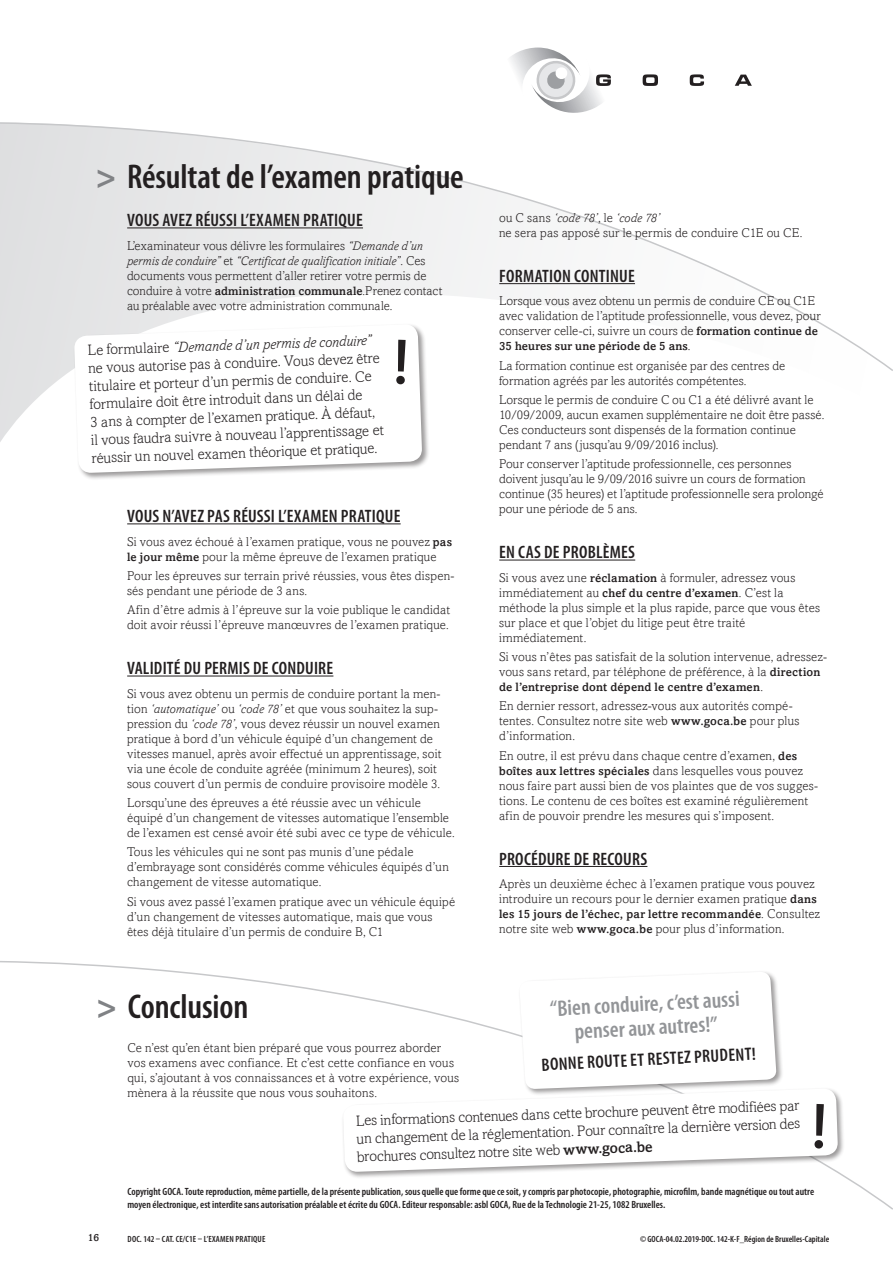
<style>
.page{position:relative;width:893px;height:1263px;background:#fff}
.page>*{position:absolute;margin:0;border:0;box-sizing:border-box;transform-origin:0 0}
.Titel1_Myr{font:600 condensed 34.5px "Myriad Pro";letter-spacing:-.005em;color:#231f20}
.Bodytxt{font:600 condensed 22.5px/24px "Myriad Pro";color:#939598;text-align:center}
.titel2_Amas_caps_und{font:600 condensed 18px "Myriad Pro";letter-spacing:.01em;color:#231f20}
.titel2{font:600 condensed 18px "Myriad Pro";letter-spacing:.01em;color:#231f20}
.Intro_titel{font:600 condensed 18px "Myriad Pro";color:#231f20}
.Let_op_kader{font:300 15px/18px "Amasis";color:#231f20}
.Bodytxt-2{font:300 12.75px/15px "Amasis";letter-spacing:.01em;color:#231f20}
.Bodytxt-3{font:500 12px "Amasis";letter-spacing:.02em;color:#231f20}
.t1{font:600 condensed 10.5px/12.6px "Myriad Pro";color:#231f20}
.t2{font:500 10.5px "Amasis";color:#231f20}
.t3{font:600 condensed 9px "Myriad Pro";color:#231f20}
.t4{font:600 condensed 9px "Myriad Pro";letter-spacing:.02em;color:#231f20}
.s1{font-weight:700;font-stretch:normal;color:#808285}
.s2{font-style:italic}
.s3{font-weight:500;font-size:12px}
.s4{font-weight:300;font-size:12.75px}
.s5{font-weight:500}
</style>
<div class="page">
<svg style="left:510px;top:47px;width:101px;height:66px"></svg>
<svg style="left:643px;top:74px;width:15px;height:12px"></svg>
<svg style="left:690px;top:74px;width:14px;height:12px"></svg>
<svg style="left:735px;top:75px;width:17px;height:11px"></svg>
<svg style="left:0;top:373px;width:67px;height:69px"></svg>
<svg style="left:0;top:122px;width:892px;height:251px"></svg>
<hr style="left:127px;top:227px;width:236px;height:1px;background:#231f20">
<hr style="left:127px;top:523px;width:274px;height:1px;background:#231f20">
<hr style="left:127px;top:675px;width:206px;height:1px;background:#231f20">
<hr style="left:499px;top:283px;width:136px;height:1px;background:#231f20">
<hr style="left:499px;top:560px;width:136px;height:1px;background:#231f20">
<hr style="left:499px;top:866px;width:148px;height:1px;background:#231f20">
<div style="left:73px;top:323px;width:356px;height:158px;background:#231f20;opacity:.45"></div>
<svg style="left:74px;top:324px;width:348px;height:149px"></svg>
<div style="left:342px;top:1087px;width:503px;height:92px;background:#231f20;opacity:.45"></div>
<svg style="left:396px;top:340px;width:10px;height:44px"></svg>
<svg style="left:343px;top:972px;width:495px;height:200px"></svg>
<p class="Titel1_Myr" style="left:96px;top:155px;width:370px"><span class="s1">&gt;</span> Résultat de l’examen pratique</p>
<p class="titel2_Amas_caps_und" style="left:127px;top:209px;width:237px">VOUS AVEZ RÉUSSI L’EXAMEN PRATIQUE</p>
<p class="Bodytxt-2" style="left:127px;top:238px;width:317px">L’examinateur vous délivre les formulaires <span class="s2">“Demande d’un permis de conduire”</span> et <span class="s2">“Certificat de qualification initiale”</span>. Ces documents vous permettent d’aller retirer votre permis de conduire à votre <span class="s3">administration communale</span>.Prenez contact au préalable avec votre administration communale.</p>
<p class="Let_op_kader" style="left:87px;top:341px;width:295px;rotate:-2deg">Le formulaire <span class="s2">“Demande d’un permis de conduire” </span>ne vous autorise pas à conduire. Vous devez être titulaire et porteur d’un permis de conduire. Ce formulaire doit être introduit dans un délai de<br>3 ans à compter de l’examen pratique. À défaut, il vous faudra suivre à nouveau l’apprentissage et réussir un nouvel examen théorique et pratique.</p>
<p class="titel2_Amas_caps_und" style="left:127px;top:505px;width:275px">VOUS N’AVEZ PAS RÉUSSI L’EXAMEN PRATIQUE</p>
<p class="Bodytxt-2" style="left:127px;top:534px;width:327px">Si vous avez échoué à l’examen pratique, vous ne pouvez <span class="s3">pas le jour même</span> pour la même épreuve de l’examen pratique</p>
<p class="Bodytxt-2" style="left:127px;top:568px;width:329px">Pour les épreuves sur terrain privé réussies, vous êtes dispen&shy;sés pendant une période de 3 ans.</p>
<p class="Bodytxt-2" style="left:127px;top:602px;width:325px">Afin d’être admis à l’épreuve sur la voie publique le candidat doit avoir réussi l’épreuve manœuvres de l’examen pratique.</p>
<p class="titel2" style="left:127px;top:657px;width:208px">VALIDITÉ DU PERMIS DE CONDUIRE</p>
<p class="Bodytxt-2" style="left:127px;top:686px;width:316px">Si vous avez obtenu un permis de conduire portant la men&shy;tion <span class="s2">‘automatique’</span> ou <span class="s2">‘code 78’</span> et que vous souhaitez la sup&shy;pression du <span class="s2">‘code 78’</span>, vous devez réussir un nouvel examen pratique à bord d’un véhicule équipé d’un changement de vitesses manuel, après avoir effectué un apprentissage, soit via une école de conduite agréée (minimum 2 heures), soit sous couvert d’un permis de conduire provisoire modèle 3.</p>
<p class="Bodytxt-2" style="left:127px;top:795px;width:329px">Lorsqu’une des épreuves a été réussie avec un véhicule équipé d’un changement de vitesses automatique l’ensemble de l’examen est censé avoir été subi avec ce type de véhicule.</p>
<p class="Bodytxt-2" style="left:127px;top:844px;width:323px">Tous les véhicules qui ne sont pas munis d’une pédale d’embrayage sont considérés comme véhicules équipés d’un changement de vitesse automatique.</p>
<p class="Bodytxt-2" style="left:127px;top:894px;width:330px">Si vous avez passé l’examen pratique avec un véhicule équipé d’un changement de vitesses automatique, mais que vous êtes déjà titulaire d’un permis de conduire B, C1</p>
<p class="Bodytxt-2" style="left:499px;top:210px;width:305px">ou C sans <span class="s2">‘code 78’</span>, le <span class="s2">‘code 78’<br></span>ne sera pas apposé sur le permis de conduire C1E ou CE.</p>
<p class="titel2_Amas_caps_und" style="left:499px;top:265px;width:137px">FORMATION CONTINUE</p>
<p class="Bodytxt-2" style="left:499px;top:293px;width:323px">Lorsque vous avez obtenu un permis de conduire CE ou C1E avec validation de l’aptitude professionnelle, vous devez, pour conserver celle-ci, suivre un cours de <span class="s3">formation continue de</span></p>
<p class="Bodytxt-3" style="left:499px;top:339px;width:193px">35 heures sur une période de 5 ans<span class="s4">.</span></p>
<p class="Bodytxt-2" style="left:499px;top:358px;width:288px">La formation continue est organisée par des centres de formation agréés par les autorités compétentes.</p>
<p class="Bodytxt-2" style="left:499px;top:392px;width:327px">Lorsque le permis de conduire C ou C1 a été délivré avant le 10/09/2009, aucun examen supplémentaire ne doit être passé.<br>Ces conducteurs sont dispensés de la formation continue pendant 7 ans (jusqu’au 9/09/2016 inclus).</p>
<p class="Bodytxt-2" style="left:499px;top:456px;width:326px">Pour conserver l’aptitude professionnelle, ces personnes doivent jusqu’au le 9/09/2016 suivre un cours de formation continue (35 heures) et l’aptitude professionnelle sera prolongé pour une période de 5 ans.</p>
<p class="titel2_Amas_caps_und" style="left:499px;top:541px;width:137px">EN CAS DE PROBLÈMES</p>
<p class="Bodytxt-2" style="left:499px;top:570px;width:322px">Si vous avez une <span class="s3">réclamation</span> à formuler, adressez vous immédiatement au <span class="s3">chef du centre d’examen</span>. C’est la méthode la plus simple et la plus rapide, parce que vous êtes sur place et que l’objet du litige peut être traité immédiatement.</p>
<p class="Bodytxt-2" style="left:499px;top:649px;width:329px">Si vous n’êtes pas satisfait de la solution intervenue, adressez&shy;vous sans retard, par téléphone de préférence, à la <span class="s3">direction</span></p>
<p class="Bodytxt-3" style="left:499px;top:680px;width:265px">de l’entreprise dont dépend le centre d’examen<span class="s4">.</span></p>
<p class="Bodytxt-2" style="left:499px;top:698px;width:302px">En dernier ressort, adressez-vous aux autorités compé&shy;tentes. Consultez notre site web <span class="s3">www.goca.be</span> pour plus d’information.</p>
<p class="Bodytxt-2" style="left:499px;top:748px;width:300px">En outre, il est prévu dans chaque centre d’examen, <span class="s3">des</span></p>
<p class="Bodytxt-3" style="left:499px;top:763px;width:305px">boîtes aux lettres spéciales <span class="s4">dans lesquelles vous pouvez</span></p>
<p class="Bodytxt-2" style="left:499px;top:778px;width:320px">nous faire part aussi bien de vos plaintes que de vos sugges&shy;tions. Le contenu de ces boîtes est examiné régulièrement afin de pouvoir prendre les mesures qui s’imposent.</p>
<p class="titel2_Amas_caps_und" style="left:499px;top:847px;width:149px">PROCÉDURE DE RECOURS</p>
<p class="Bodytxt-2" style="left:499px;top:876px;width:319px">Après un deuxième échec à l’examen pratique vous pouvez introduire un recours pour le dernier examen pratique <span class="s3">dans</span></p>
<p class="Bodytxt-3" style="left:499px;top:907px;width:322px">les 15 jours de l’échec, par lettre recommandée<span class="s4">. Consultez</span></p>
<p class="Bodytxt-2" style="left:499px;top:921px;width:287px">notre site web <span class="s3">www.goca.be</span> pour plus d’information.</p>
<p class="Bodytxt" style="left:549px;top:996px;width:191px;rotate:-3deg">“Bien conduire, c’est aussi penser aux autres!”</p>
<p class="Intro_titel" style="left:541px;top:1054px;width:216px;rotate:-3deg">BONNE ROUTE ET RESTEZ PRUDENT!</p>
<p class="Let_op_kader" style="left:356px;top:1111px;width:445px;text-align:justify;rotate:-2deg">Les informations contenues dans cette brochure peuvent être modifiées par un changement de la réglementation. Pour connaître la dernière version des brochures consultez notre site web <span class="s5">www.goca.be</span></p>
<p class="Titel1_Myr" style="left:96px;top:985px;width:154px"><span class="s1">&gt;</span> Conclusion</p>
<p class="Bodytxt-2" style="left:127px;top:1040px;width:333px">Ce n’est qu’en étant bien préparé que vous pourrez aborder vos examens avec confiance. Et c’est cette confiance en vous qui, s’ajoutant à vos connaissances et à votre expérience, vous mènera à la réussite que nous vous souhaitons.</p>
<p class="t1" style="left:127px;top:1185px;width:688px">Copyright GOCA. Toute reproduction, même partielle, de la présente publication, sous quelle que forme que ce soit, y compris par photocopie, photographie, microfilm, bande magnétique ou tout autre moyen électronique, est interdite sans autorisation préalable et écrite du GOCA. Editeur responsable: asbl GOCA, Rue de la Technologie 21-25, 1082 Bruxelles.</p>
<p class="t2" style="left:88px;top:1231px;width:13px">16</p>
<p class="t4" style="left:128px;top:1233px;width:139px">DOC. 142 – CAT. CE/C1E – L’EXAMEN PRATIQUE</p>
<p class="t3" style="left:640px;top:1233px;width:191px">© GOCA-04.02.2019-DOC. 142-K-F_Région de Bruxelles-Capitale</p>
</div>
